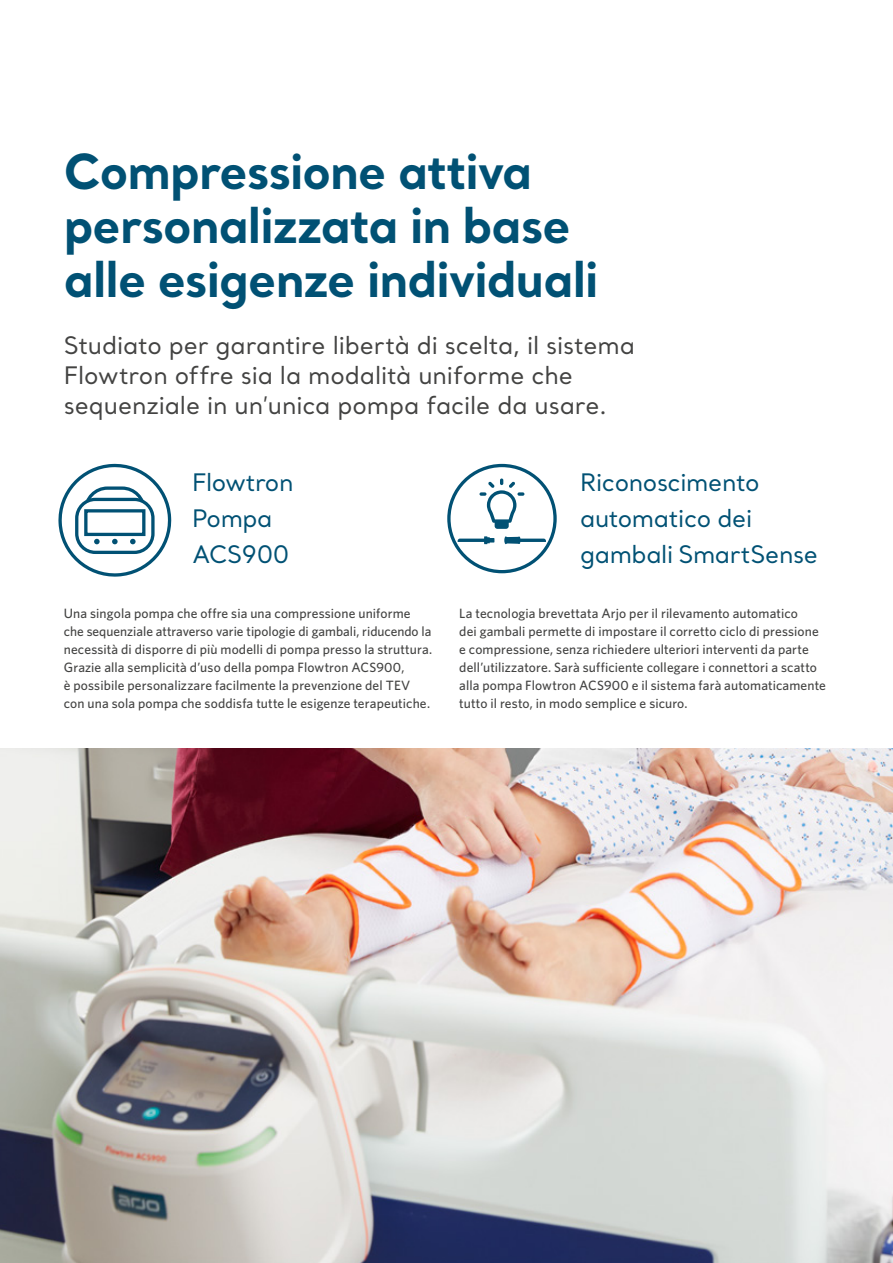
<style>
.page{position:relative;width:893px;height:1263px;background:#fff}
.page>*{position:absolute;margin:0;border:0;box-sizing:border-box;transform-origin:0 0}
.Headline_Santral_Bol{font:700 48px/54px "Santral";letter-spacing:-.02em;color:#015174}
.Call-out_text_Santra{font:24px/30px "Santral";letter-spacing:-.005em;color:#434342}
.Headline_Santral_Bol-2{font:24px/36px "Santral";letter-spacing:-.015em;color:#015174}
.Body_copy_Whitney_Me{font:500 13.5px/18px "Whitney HTF";letter-spacing:.01em;color:#434342}
</style>
<div class="page">
<img style="left:0;top:748px;width:893px;height:515px">
<svg style="left:58px;top:463px;width:114px;height:114px"></svg>
<div style="left:84px;top:509px;width:61px;height:27px;border:3px solid #015174"></div>
<div style="left:447px;top:464px;width:110px;height:109px;border:3px solid #015174;border-radius:50%"></div>
<svg style="left:479px;top:478px;width:45px;height:51px"></svg>
<svg style="left:504px;top:536px;width:42px;height:8px"></svg>
<svg style="left:458px;top:536px;width:36px;height:8px"></svg>
<p class="Headline_Santral_Bol" style="left:64px;top:143px;width:536px">Compressione attiva personalizzata in base alle esigenze individuali</p>
<p class="Call-out_text_Santra" style="left:64px;top:330px;width:573px">Studiato per garantire libertà di scelta, il sistema<br>Flowtron offre sia la modalità uniforme che sequenziale in un’unica pompa facile da usare.</p>
<p class="Headline_Santral_Bol-2" style="left:192px;top:463px;width:103px">Flowtron</p>
<p class="Headline_Santral_Bol-2" style="left:192px;top:499px;width:99px">Pompa<br>ACS900</p>
<p class="Body_copy_Whitney_Me" style="left:64px;top:604px;width:370px">Una singola pompa che offre sia una compressione uniforme che sequenziale attraverso varie tipologie di gambali, riducendo la necessità di disporre di più modelli di pompa presso la struttura.<br>Grazie alla semplicità d’uso della pompa Flowtron ACS900,<br>è possibile personalizzare facilmente la prevenzione del TEV con una sola pompa che soddisfa tutte le esigenze terapeutiche.</p>
<p class="Headline_Santral_Bol-2" style="left:580px;top:463px;width:239px">Riconoscimento automatico dei gambali SmartSense</p>
<p class="Body_copy_Whitney_Me" style="left:459px;top:604px;width:368px">La tecnologia brevettata Arjo per il rilevamento automatico<br>dei gambali permette di impostare il corretto ciclo di pressione e compressione, senza richiedere ulteriori interventi da parte dell’utilizzatore. Sarà sufficiente collegare i connettori a scatto alla pompa Flowtron ACS900 e il sistema farà automaticamente tutto il resto, in modo semplice e sicuro.</p>
</div>
